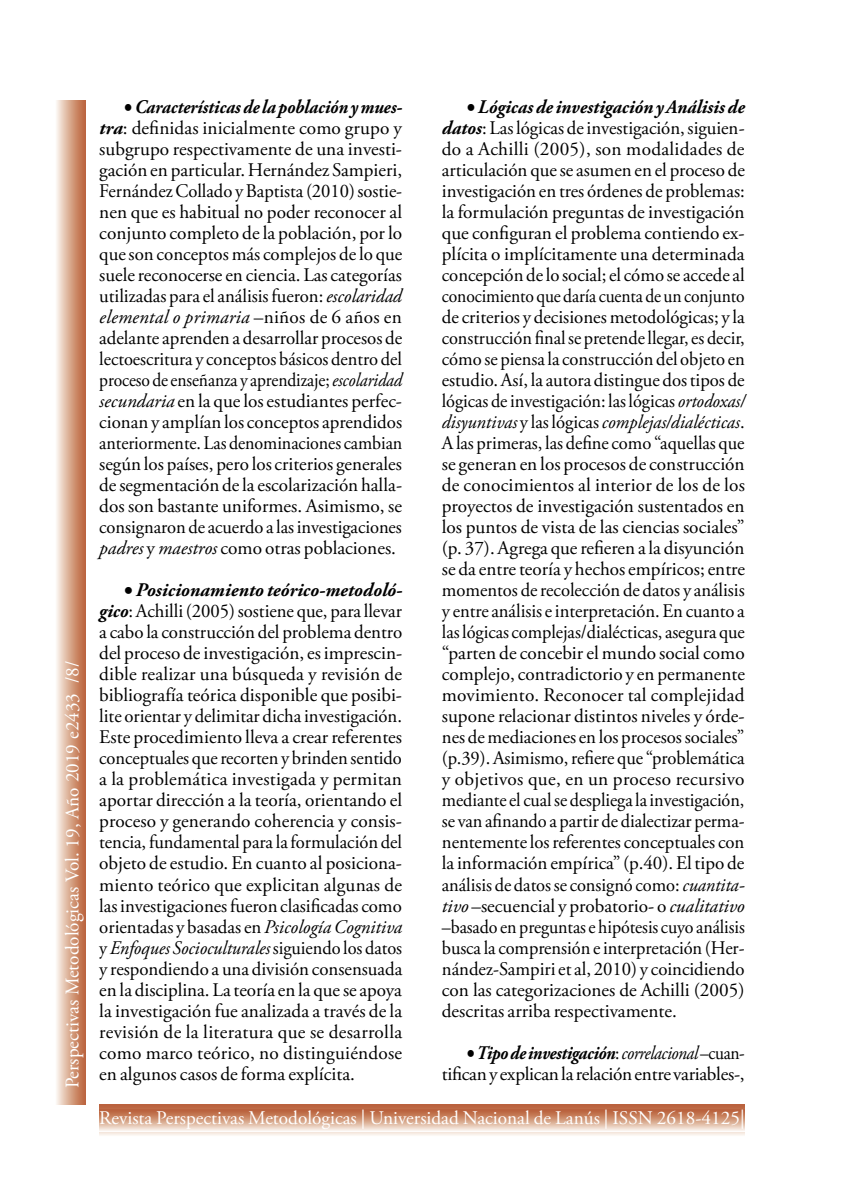
<style>
.page{position:relative;width:844px;height:1191px;background:#fff}
.page>*{position:absolute;margin:0;border:0;box-sizing:border-box;transform-origin:0 0}
.t1{font:19.25px/21px "Adobe Garamond Pro";color:#000;text-align:justify}
.t2{font:19.25px "Adobe Garamond Pro";color:#fff}
.t3{font:19.25px/21px "Adobe Garamond Pro";color:#000;text-align:right;scale:.91 1}
.s1{font-weight:700;font-style:italic}
.s2{font-style:italic}
</style>
<div class="page">
<svg style="left:56px;top:100px;width:30px;height:1005px;background:#d8a68d"></svg>
<svg style="left:99px;top:1105px;width:645px;height:31px"></svg>
<div style="left:99px;top:1109px;width:645px;height:22px;background:linear-gradient(to bottom,#b35124,#f4e6db)"></div>
<p class="t2" style="left:61px;top:1088px;width:428px;rotate:-90deg">Perspectivas Metodológicas Vol. 19, Año 2019 e2433 /8/</p>
<p class="t1" style="left:99px;top:97px;width:304px;text-indent:25px">• <span class="s1">Características de la población y mues&shy;tra</span>: definidas inicialmente como grupo y subgrupo respectivamente de una investi&shy;gación en particular. Hernández Sampieri, Fernández Collado y Baptista (2010) sostie&shy;nen que es habitual no poder reconocer al conjunto completo de la población, por lo que son conceptos más complejos de lo que suele reconocerse en ciencia. Las categorías utilizadas para el análisis fueron: <span class="s2">escolaridad elemental o primaria</span> –niños de 6 años en adelante aprenden a desarrollar procesos de lectoescritura y conceptos básicos dentro del proceso de enseñanza y aprendizaje; <span class="s2">escolaridad secundaria</span> en la que los estudiantes perfec&shy;cionan y amplían los conceptos aprendidos anteriormente. Las denominaciones cambian según los países, pero los criterios generales de segmentación de la escolarización halla&shy;dos son bastante uniformes. Asimismo, se consignaron de acuerdo a las investigaciones <span class="s2">padres</span> y <span class="s2">maestros</span> como otras poblaciones.</p>
<p class="t1" style="left:99px;top:580px;width:304px;text-indent:25px">• <span class="s1">Posicionamiento teórico-metodoló&shy;gico</span>: Achilli (2005) sostiene que, para llevar a cabo la construcción del problema dentro del proceso de investigación, es imprescin&shy;dible realizar una búsqueda y revisión de bibliografía teórica disponible que posibi&shy;lite orientar y delimitar dicha investigación.<br>Este procedimiento lleva a crear referentes conceptuales que recorten y brinden sentido a la problemática investigada y permitan aportar dirección a la teoría, orientando el proceso y generando coherencia y consis&shy;tencia, fundamental para la formulación del objeto de estudio. En cuanto al posiciona&shy;miento teórico que explicitan algunas de las investigaciones fueron clasificadas como orientadas y basadas en <span class="s2">Psicología Cognitiva </span>y <span class="s2">Enfoques Socioculturales</span> siguiendo los datos y respondiendo a una división consensuada en la disciplina. La teoría en la que se apoya la investigación fue analizada a través de la revisión de la literatura que se desarrolla como marco teórico, no distinguiéndose en algunos casos de forma explícita.</p>
<p class="t1" style="left:441px;top:97px;width:304px;text-indent:25px">• <span class="s1">Lógicas de investigación y Análisis de datos</span>: Las lógicas de investigación, siguien&shy;do a Achilli (2005), son modalidades de articulación que se asumen en el proceso de investigación en tres órdenes de problemas: la formulación preguntas de investigación que configuran el problema contiendo ex&shy;plícita o implícitamente una determinada concepción de lo social; el cómo se accede al conocimiento que daría cuenta de un conjunto de criterios y decisiones metodológicas; y la construcción final se pretende llegar, es decir, cómo se piensa la construcción del objeto en estudio. Así, la autora distingue dos tipos de lógicas de investigación: las lógicas <span class="s2">ortodoxas/ disyuntivas</span> y las lógicas <span class="s2">complejas/dialécticas</span>.<br>A las primeras, las define como “aquellas que se generan en los procesos de construcción de conocimientos al interior de los de los proyectos de investigación sustentados en los puntos de vista de las ciencias sociales” (p. 37). Agrega que refieren a la disyunción se da entre teoría y hechos empíricos; entre momentos de recolección de datos y análisis y entre análisis e interpretación. En cuanto a las lógicas complejas/dialécticas, asegura que “parten de concebir el mundo social como complejo, contradictorio y en permanente movimiento. Reconocer tal complejidad supone relacionar distintos niveles y órde&shy;nes de mediaciones en los procesos sociales” (p.39). Asimismo, refiere que “problemática y objetivos que, en un proceso recursivo mediante el cual se despliega la investigación, se van afinando a partir de dialectizar perma&shy;nentemente los referentes conceptuales con la información empírica” (p.40). El tipo de análisis de datos se consignó como: <span class="s2">cuantita&shy;tivo</span> –secuencial y probatorio- o <span class="s2">cualitativo </span>–basado en preguntas e hipótesis cuyo análisis busca la comprensión e interpretación (Her&shy;nández-Sampiri et al, 2010) y coincidiendo con las categorizaciones de Achilli (2005) descritas arriba respectivamente.</p>
<p class="t3" style="left:441px;top:1042px;width:334px">• <span class="s1">Tipo de investigación</span>: <span class="s2">correlacional</span> –cuan&shy;tifican y explican la relación entre variables-,</p>
<p class="t2" style="left:99px;top:1106px;width:646px">Revista Perspectivas Metodológicas | Universidad Nacional de Lanús | ISSN 2618-4125|</p>
</div>
